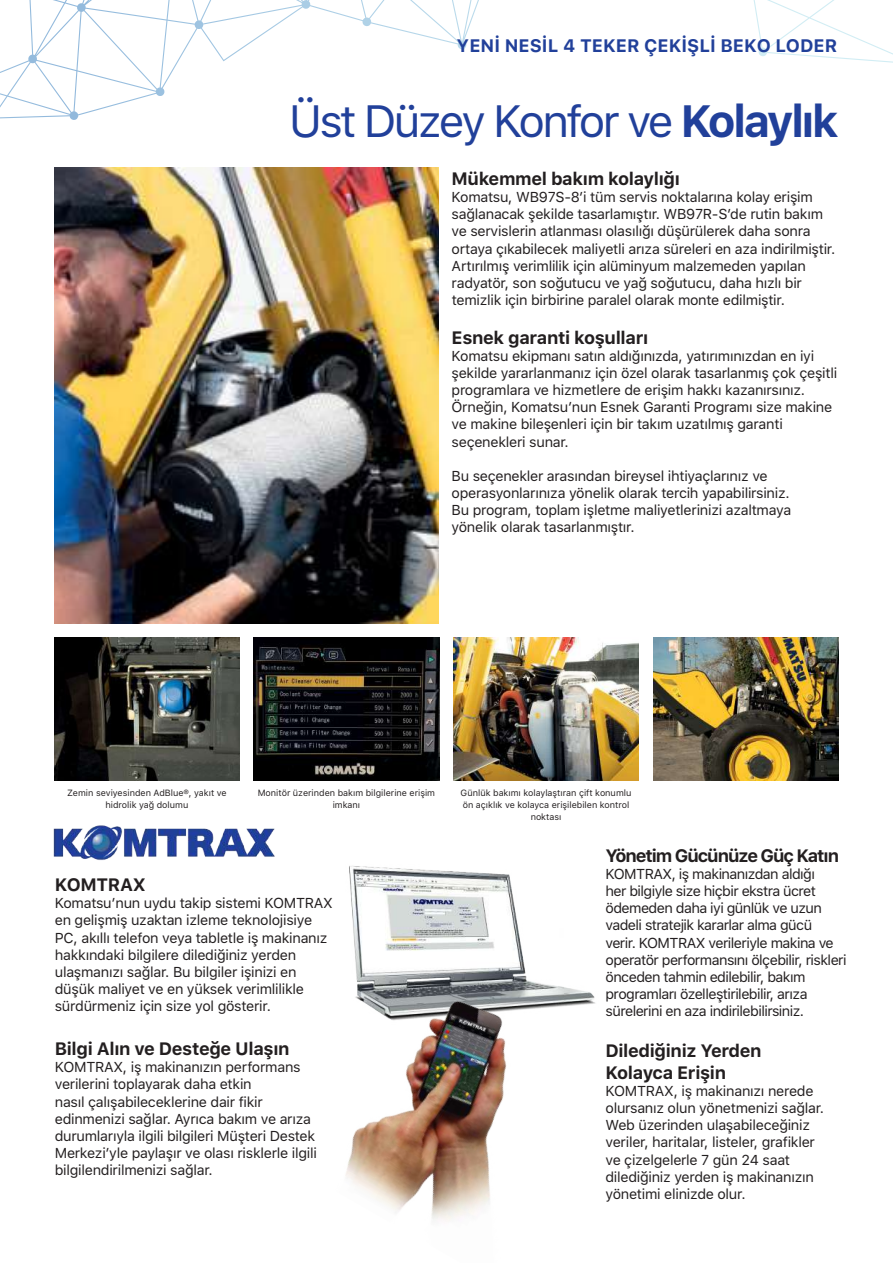
<style>
.page{position:relative;width:893px;height:1263px;background:#fff}
.page>*{position:absolute;margin:0;border:0;box-sizing:border-box;transform-origin:0 0}
.t1{font:45px "SFUI Text";letter-spacing:-.06em;color:#21409a}
.t2{font:700 18px "SFUI Text";color:#21409a}
.t3{font:700 17.85px/21.5px "SFUI Text";letter-spacing:-.02em;color:#231f20}
.t4{font:700 17.85px "SFUI Text";letter-spacing:-.06em;color:#231f20}
.t5{font:14.25px/17.1px "SFUI Text";letter-spacing:-.02em;color:#231f20}
.t6{font:14.25px/17.1px "SFUI Text";letter-spacing:-.04em;color:#231f20}
.t7{font:9px/11.7px "SFUI Text";color:#231f20;text-align:center}
.s1{font-weight:700}
</style>
<div class="page">
<svg style="left:0;top:0;width:893px;height:116px"></svg>
<img style="left:254px;top:638px;width:185px;height:142px">
<img style="left:54px;top:638px;width:186px;height:142px">
<img style="left:653px;top:638px;width:186px;height:142px">
<img style="left:453px;top:638px;width:186px;height:142px">
<img style="left:349px;top:866px;width:176px;height:104px">
<img style="left:345px;top:970px;width:250px;height:251px">
<img style="left:54px;top:168px;width:385px;height:456px">
<img style="left:53px;top:825px;width:222px;height:35px">
<p class="t2" style="left:457px;top:33px;width:382px">YENİ NESİL 4 TEKER ÇEKİŞLİ BEKO LODER</p>
<h1 class="t1" style="left:289px;top:89px;width:552px">Üst Düzey Konfor ve <span class="s1">Kolaylık</span></h1>
<p class="t3" style="left:452px;top:168px;width:230px">Mükemmel bakım kolaylığı</p>
<p class="t5" style="left:452px;top:189px;width:385px">Komatsu, WB97S-8’i tüm servis noktalarına kolay erişim sağlanacak şekilde tasarlamıştır. WB97R-S’de rutin bakım ve servislerin atlanması olasılığı düşürülerek daha sonra ortaya çıkabilecek maliyetli arıza süreleri en aza indirilmiştir.<br>Artırılmış verimlilik için alüminyum malzemeden yapılan radyatör, son soğutucu ve yağ soğutucu, daha hızlı bir temizlik için birbirine paralel olarak monte edilmiştir.</p>
<p class="t3" style="left:452px;top:327px;width:198px">Esnek garanti koşulları</p>
<p class="t5" style="left:452px;top:348px;width:387px">Komatsu ekipmanı satın aldığınızda, yatırımınızdan en iyi şekilde yararlanmanız için özel olarak tasarlanmış çok çeşitli programlara ve hizmetlere de erişim hakkı kazanırsınız.<br>Örneğin, Komatsu’nun Esnek Garanti Programı size makine ve makine bileşenleri için bir takım uzatılmış garanti seçenekleri sunar.</p>
<p class="t5" style="left:452px;top:468px;width:341px">Bu seçenekler arasından bireysel ihtiyaçlarınız ve operasyonlarınıza yönelik olarak tercih yapabilirsiniz.<br>Bu program, toplam işletme maliyetlerinizi azaltmaya yönelik olarak tasarlanmıştır.</p>
<p class="t7" style="left:67px;top:788px;width:161px">Zemin seviyesinden AdBlue®, yakıt ve hidrolik yağ dolumu</p>
<p class="t7" style="left:258px;top:788px;width:179px">Monitör üzerinden bakım bilgilerine erişim imkanı</p>
<p class="t7" style="left:461px;top:788px;width:172px">Günlük bakımı kolaylaştıran çift konumlu ön açıklık ve kolayca erişilebilen kontrol noktası</p>
<p class="t3" style="left:55px;top:875px;width:92px">KOMTRAX</p>
<p class="t5" style="left:55px;top:895px;width:280px">Komatsu’nun uydu takip sistemi KOMTRAX en gelişmiş uzaktan izleme teknolojisiye PC, akıllı telefon veya tabletle iş makinanız hakkındaki bilgilere dilediğiniz yerden ulaşmanızı sağlar. Bu bilgiler işinizi en düşük maliyet ve en yüksek verimlilikle sürdürmeniz için size yol gösterir.</p>
<p class="t3" style="left:55px;top:1039px;width:236px">Bilgi Alın ve Desteğe Ulaşın</p>
<p class="t5" style="left:55px;top:1059px;width:264px">KOMTRAX, iş makinanızın performans verilerini toplayarak daha etkin<br>nasıl çalışabileceklerine dair fikir edinmenizi sağlar. Ayrıca bakım ve arıza durumlarıyla ilgili bilgileri Müşteri Destek Merkezi’yle paylaşır ve olası risklerle ilgili bilgilendirilmenizi sağlar.</p>
<p class="t4" style="left:605px;top:842px;width:235px">Yönetim Gücünüze Güç Katın</p>
<p class="t6" style="left:605px;top:866px;width:243px">KOMTRAX, iş makinanızdan aldığı<br>her bilgiyle size hiçbir ekstra ücret ödemeden daha iyi günlük ve uzun vadeli stratejik kararlar alma gücü<br>verir. KOMTRAX verileriyle makina ve operatör performansını ölçebilir, riskleri önceden tahmin edilebilir, bakım programları özelleştirilebilir, arıza sürelerini en aza indirilebilirsiniz.</p>
<p class="t3" style="left:605px;top:1041px;width:158px">Dilediğiniz Yerden<br>Kolayca Erişin</p>
<p class="t5" style="left:605px;top:1083px;width:220px">KOMTRAX, iş makinanızı nerede olursanız olun yönetmenizi sağlar.<br>Web üzerinden ulaşabileceğiniz veriler, haritalar, listeler, grafikler ve çizelgelerle 7 gün 24 saat dilediğiniz yerden iş makinanızın yönetimi elinizde olur.</p>
</div>
